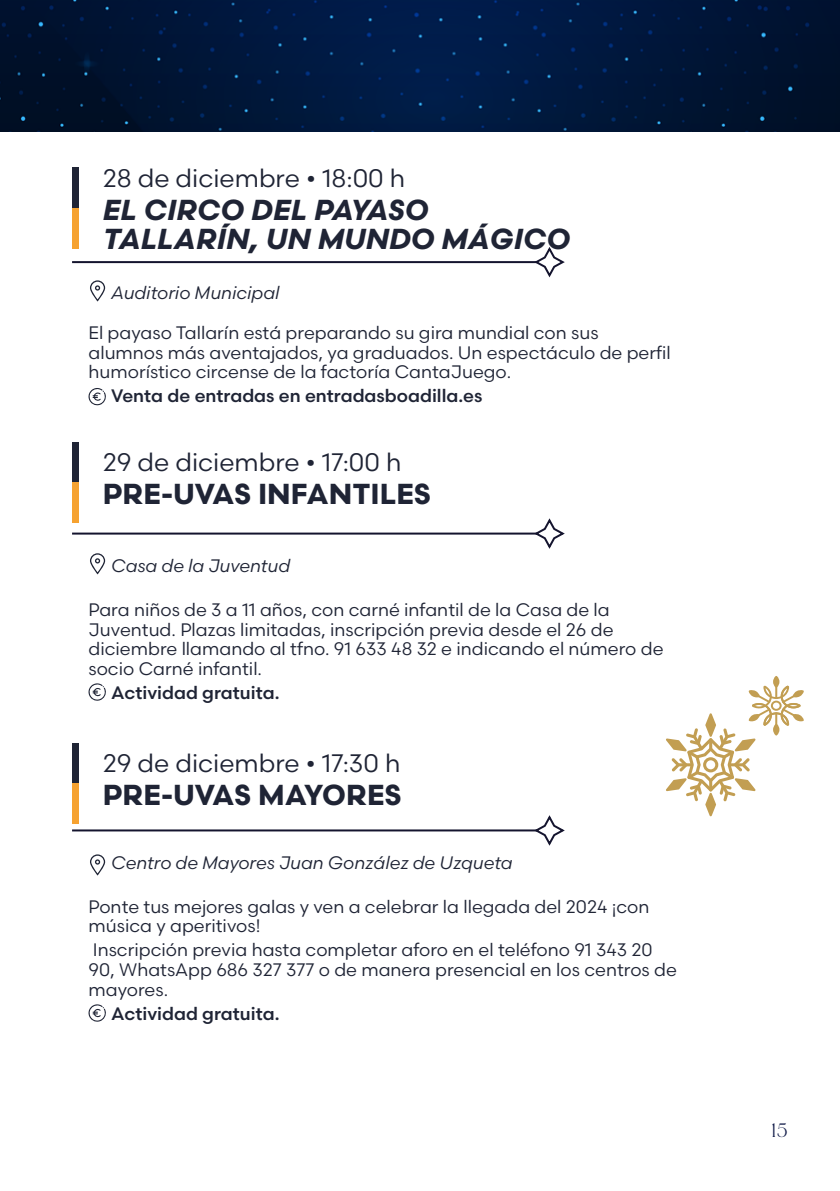
<style>
.page{position:relative;width:840px;height:1191px;background:#fff}
.page>*{position:absolute;margin:0;border:0;box-sizing:border-box;transform-origin:0 0}
.t1{font:italic 700 28.8px/28.8px "Scandia";color:#1f2435}
.t2{font:700 28.8px "Scandia";color:#1f2435}
.t3{font:25.2px "Scandia";color:#1f2435}
.t4{font:18px/19.8px "Scandia";color:#1f2435}
.t5{font:500 18px "Scandia";color:#1f2435}
.t6{font:italic 18px "Scandia";color:#1f2435}
.t7{font:16px "Sunroll";color:#17214d}
</style>
<div class="page">
<img style="left:0;top:0;width:839px;height:132px">
<svg style="left:532px;top:247px;width:33px;height:31px"></svg>
<hr style="left:72px;top:261px;width:464px;height:2px;background:#14142e">
<svg style="left:532px;top:518px;width:33px;height:31px"></svg>
<hr style="left:72px;top:532px;width:464px;height:2px;background:#14142e">
<svg style="left:532px;top:815px;width:33px;height:31px"></svg>
<hr style="left:72px;top:829px;width:464px;height:2px;background:#14142e">
<div style="left:72px;top:168px;width:7px;height:40px;background:#1f2435"></div>
<div style="left:72px;top:208px;width:7px;height:40px;background:#f6a230"></div>
<div style="left:72px;top:442px;width:7px;height:40px;background:#1f2435"></div>
<div style="left:72px;top:482px;width:7px;height:41px;background:#f6a230"></div>
<div style="left:72px;top:743px;width:7px;height:40px;background:#1f2435"></div>
<div style="left:72px;top:783px;width:7px;height:41px;background:#f6a230"></div>
<svg style="left:90px;top:280px;width:15px;height:21px"></svg>
<svg style="left:90px;top:553px;width:15px;height:21px"></svg>
<svg style="left:90px;top:854px;width:15px;height:21px"></svg>
<svg style="left:88px;top:388px;width:18px;height:18px"></svg>
<svg style="left:88px;top:683px;width:18px;height:18px"></svg>
<svg style="left:88px;top:1004px;width:18px;height:18px"></svg>
<svg style="left:666px;top:676px;width:137px;height:140px"></svg>
<h2 class="t3" style="left:103px;top:162px;width:304px">28 de diciembre • 18:00 h</h2>
<h1 class="t1" style="left:103px;top:195px;width:469px">EL CIRCO DEL PAYASO<br>TALLARÍN, UN MUNDO MÁGICO</h1>
<p class="t6" style="left:111px;top:281px;width:170px">Auditorio Municipal</p>
<p class="t4" style="left:88px;top:322px;width:583px">El payaso Tallarín está preparando su gira mundial con sus alumnos más aventajados, ya graduados. Un espectáculo de perfil humorístico circense de la factoría CantaJuego.</p>
<p class="t5" style="left:111px;top:385px;width:372px">Venta de entradas en entradasboadilla.es</p>
<h2 class="t3" style="left:103px;top:446px;width:300px">29 de diciembre • 17:00 h</h2>
<h1 class="t2" style="left:103px;top:475px;width:330px">PRE-UVAS INFANTILES</h1>
<p class="t6" style="left:111px;top:554px;width:180px">Casa de la Juventud</p>
<p class="t4" style="left:88px;top:599px;width:576px">Para niños de 3 a 11 años, con carné infantil de la Casa de la Juventud. Plazas limitadas, inscripción previa desde el 26 de diciembre llamando al tfno. 91 633 48 32 e indicando el número de socio Carné infantil.</p>
<p class="t5" style="left:111px;top:681px;width:170px">Actividad gratuita.</p>
<h2 class="t3" style="left:103px;top:747px;width:299px">29 de diciembre • 17:30 h</h2>
<h1 class="t2" style="left:103px;top:776px;width:300px">PRE-UVAS MAYORES</h1>
<p class="t6" style="left:111px;top:851px;width:403px">Centro de Mayores Juan González de Uzqueta</p>
<p class="t4" style="left:88px;top:896px;width:562px">Ponte tus mejores galas y ven a celebrar la llegada del 2024 ¡con música y aperitivos!</p>
<p class="t4" style="left:88px;top:940px;width:589px">Inscripción previa hasta completar aforo en el teléfono 91 343 20<br>90, WhatsApp 686 327 377 o de manera presencial en los centros de mayores.</p>
<p class="t5" style="left:111px;top:1002px;width:170px">Actividad gratuita.</p>
<p class="t7" style="left:770px;top:1119px;width:18px">15</p>
</div>
